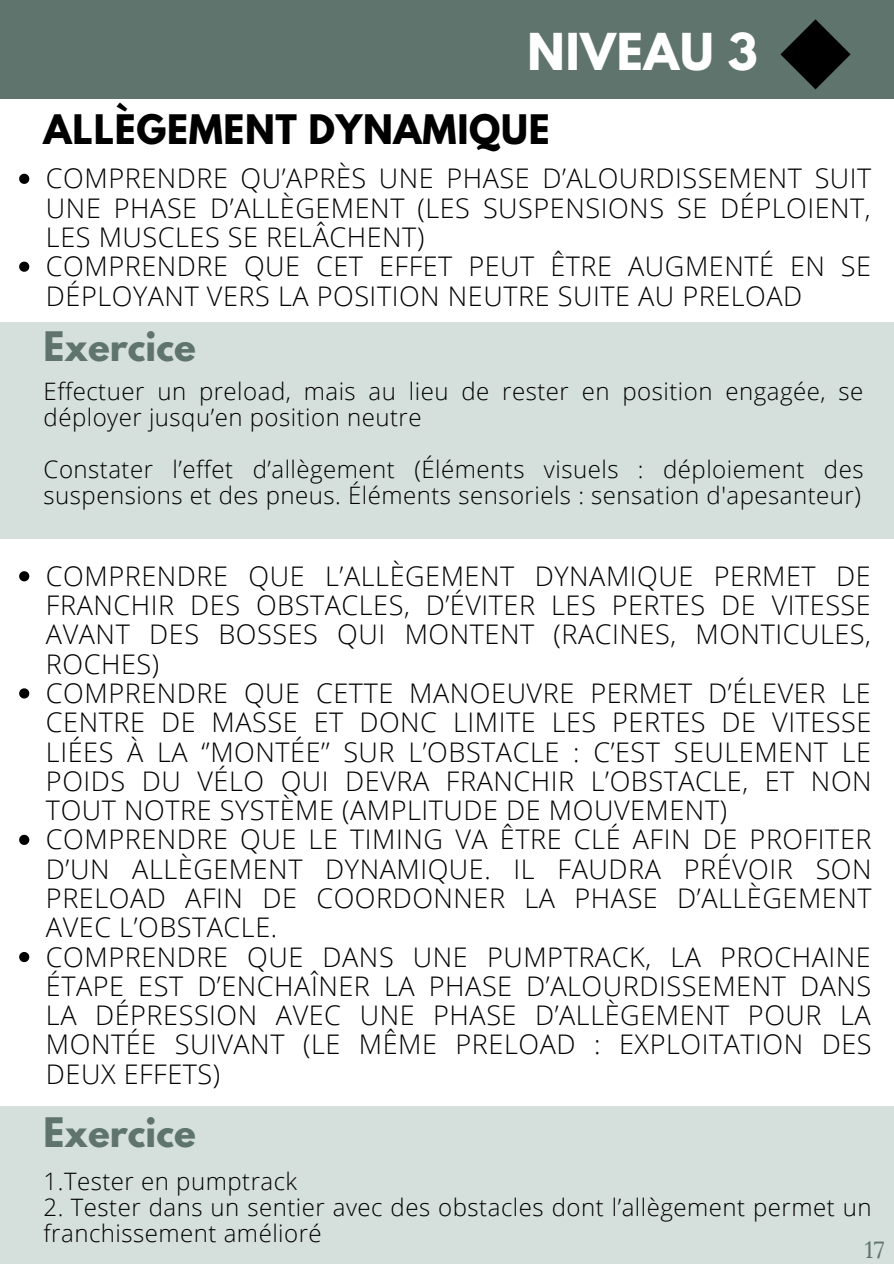
<style>
.page{position:relative;width:894px;height:1264px;background:#fff}
.page>*{position:absolute;margin:0;border:0;box-sizing:border-box;transform-origin:0 0}
.t1{font:700 45px "League Spartan";letter-spacing:.02em;color:#fff}
.t2{font:700 36px "League Spartan";letter-spacing:.02em;color:#000}
.t3{font:700 36px "League Spartan";color:#5e746d}
.t4{font:300 27px/29.2px "Open Sans";letter-spacing:.02em;color:#000}
.t5{font:300 24px/26px "Open Sans";letter-spacing:.02em;color:#000}
.t6{font:23.25px "Lora";color:#5e746d}
</style>
<div class="page">
<div style="left:0;top:0;width:893px;height:99px;background:#5e746d"></div>
<svg style="left:780px;top:19px;width:70px;height:70px"></svg>
<svg style="left:19px;top:174px;width:10px;height:10px"></svg>
<svg style="left:19px;top:261px;width:10px;height:11px"></svg>
<div style="left:0;top:322px;width:893px;height:216px;background:#d5dfdc"></div>
<svg style="left:19px;top:571px;width:10px;height:10px"></svg>
<svg style="left:19px;top:688px;width:10px;height:10px"></svg>
<svg style="left:19px;top:834px;width:10px;height:11px"></svg>
<svg style="left:19px;top:952px;width:10px;height:10px"></svg>
<div style="left:0;top:1105px;width:893px;height:158px;background:#d5dfdc"></div>
<h1 class="t1" style="left:527px;top:29px;width:231px">NIVEAU 3</h1>
<h2 class="t2" style="left:44px;top:111px;width:507px">ALLÈGEMENT DYNAMIQUE</h2>
<p class="t4" style="left:46px;top:163px;width:826px">COMPRENDRE QU’APRÈS UNE PHASE D’ALOURDISSEMENT SUIT UNE PHASE D’ALLÈGEMENT (LES SUSPENSIONS SE DÉPLOIENT, LES MUSCLES SE RELÂCHENT)<br>COMPRENDRE QUE CET EFFET PEUT ÊTRE AUGMENTÉ EN SE DÉPLOYANT VERS LA POSITION NEUTRE SUITE AU PRELOAD</p>
<h2 class="t3" style="left:44px;top:329px;width:154px">Exercice</h2>
<p class="t5" style="left:44px;top:378px;width:820px">Effectuer un preload, mais au lieu de rester en position engagée, se déployer jusqu’en position neutre</p>
<p class="t5" style="left:44px;top:456px;width:821px">Constater l’effet d’allègement (Éléments visuels : déploiement des suspensions et des pneus. Éléments sensoriels : sensation d'apesanteur)</p>
<p class="t4" style="left:46px;top:560px;width:827px">COMPRENDRE QUE L’ALLÈGEMENT DYNAMIQUE PERMET DE FRANCHIR DES OBSTACLES, D’ÉVITER LES PERTES DE VITESSE AVANT DES BOSSES QUI MONTENT (RACINES, MONTICULES, ROCHES)<br>COMPRENDRE QUE CETTE MANOEUVRE PERMET D’ÉLEVER LE CENTRE DE MASSE ET DONC LIMITE LES PERTES DE VITESSE LIÉES À LA ‘’MONTÉE’’ SUR L’OBSTACLE : C’EST SEULEMENT LE POIDS DU VÉLO QUI DEVRA FRANCHIR L’OBSTACLE, ET NON TOUT NOTRE SYSTÈME (AMPLITUDE DE MOUVEMENT)<br>COMPRENDRE QUE LE TIMING VA ÊTRE CLÉ AFIN DE PROFITER D’UN ALLÈGEMENT DYNAMIQUE. IL FAUDRA PRÉVOIR SON PRELOAD AFIN DE COORDONNER LA PHASE D’ALLÈGEMENT AVEC L’OBSTACLE.<br>COMPRENDRE QUE DANS UNE PUMPTRACK, LA PROCHAINE ÉTAPE EST D’ENCHAÎNER LA PHASE D’ALOURDISSEMENT DANS LA DÉPRESSION AVEC UNE PHASE D’ALLÈGEMENT POUR LA MONTÉE SUIVANT (LE MÊME PRELOAD : EXPLOITATION DES DEUX EFFETS)</p>
<h2 class="t3" style="left:44px;top:1114px;width:154px">Exercice</h2>
<p class="t5" style="left:44px;top:1168px;width:255px">1.Tester en pumptrack</p>
<p class="t5" style="left:44px;top:1193px;width:829px">2. Tester dans un sentier avec des obstacles dont l’allègement permet un franchissement amélioré</p>
<p class="t6" style="left:864px;top:1234px;width:21px">17</p>
</div>
